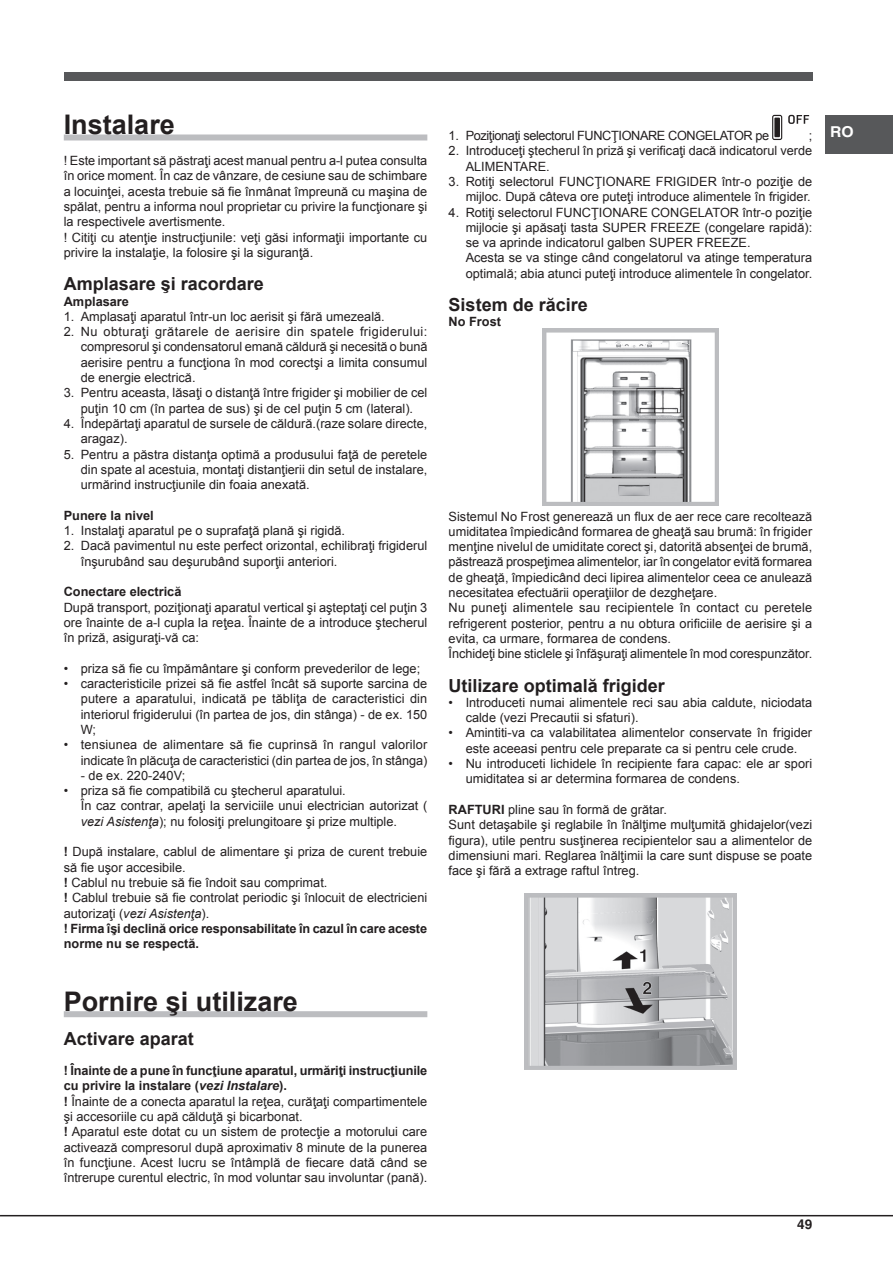
<style>
.page{position:relative;width:893px;height:1263px;background:#fff}
.page>*{position:absolute;margin:0;border:0;box-sizing:border-box;transform-origin:0 0}
.t1{font:700 27px "Arial";color:#231f20}
.t2{font:700 18px "Arial";color:#231f20}
.t3{font:700 15px "Helvetica";color:#fff;scale:1.05 1}
.t4{font:700 13.5px "Helvetica";color:#231f20}
.t5{font:12.75px/15.3px "Arial";color:#231f20}
.t6{font:700 12.75px "Arial";color:#231f20}
.t7{font:12.75px "Arial";letter-spacing:-.03em;color:#231f20}
.s1{font-style:italic}
.s2{font-weight:700}
.s3{font-weight:700;font-style:italic}
</style>
<div class="page">
<div style="left:825px;top:115px;width:68px;height:38px;background:#57585a"></div>
<div style="left:64px;top:72px;width:748px;height:8px;background:#57585a"></div>
<hr style="left:0;top:1215px;width:893px;height:1px;background:#231f20">
<div style="left:64px;top:134px;width:363px;height:6px;background:#bcbdc0"></div>
<div style="left:64px;top:1011px;width:363px;height:6px;background:#bcbdc0"></div>
<svg style="left:772px;top:115px;width:10px;height:25px"></svg>
<div style="left:774px;top:118px;width:6px;height:19px;background:#231f20"></div>
<svg style="left:788px;top:115px;width:21px;height:9px"></svg>
<img style="left:542px;top:329px;width:177px;height:176px">
<img style="left:525px;top:893px;width:211px;height:176px">
<h1 class="t1" style="left:64px;top:107px;width:113px">Instalare</h1>
<p class="t5" style="left:64px;top:153px;width:365px">! Este important să păstraţi acest manual pentru a-l putea consulta în orice moment. În caz de vânzare, de cesiune sau de schimbare a locuinţei, acesta trebuie să fie înmânat împreună cu maşina de spălat, pentru a informa noul proprietar cu privire la funcţionare şi la respectivele avertismente.<br>! Citiţi cu atenţie instrucţiunile: veţi găsi informaţii importante cu privire la instalaţie, la folosire şi la siguranţă.</p>
<h2 class="t2" style="left:64px;top:272px;width:202px">Amplasare şi racordare</h2>
<p class="t6" style="left:64px;top:293px;width:67px">Amplasare</p>
<p class="t5" style="left:64px;top:309px;width:323px">1. Amplasaţi aparatul într-un loc aerisit şi fără umezeală.</p>
<p class="t5" style="left:81px;top:324px;width:348px;text-align:justify;text-indent:-17px">2. Nu obturaţi grătarele de aerisire din spatele frigiderului: compresorul şi condensatorul emană căldură şi necesită o bună aerisire pentru a funcţiona în mod corectşi a limita consumul de energie electrică.</p>
<p class="t5" style="left:64px;top:385px;width:365px;text-align:center">3. Pentru aceasta, lăsaţi o distanţă între frigider şi mobilier de cel puţin 10 cm (în partea de sus) şi de cel puţin 5 cm (lateral).</p>
<p class="t5" style="left:81px;top:416px;width:348px;text-indent:-17px">4. Îndepărtaţi aparatul de sursele de căldură.(raze solare directe, aragaz).</p>
<p class="t5" style="left:81px;top:446px;width:348px;text-align:justify;text-indent:-17px">5. Pentru a păstra distanţa optimă a produsului faţă de peretele din spate al acestuia, montaţi distanţierii din setul de instalare, urmărind instrucţiunile din foaia anexată.</p>
<p class="t6" style="left:64px;top:507px;width:92px">Punere la nivel</p>
<p class="t5" style="left:64px;top:523px;width:283px">1. Instalaţi aparatul pe o suprafaţă plană şi rigidă.</p>
<p class="t5" style="left:81px;top:538px;width:348px;text-indent:-17px">2. Dacă pavimentul nu este perfect orizontal, echilibraţi frigiderul înşurubând sau deşurubând suporţii anteriori.</p>
<p class="t6" style="left:64px;top:583px;width:119px">Conectare electrică</p>
<p class="t5" style="left:64px;top:599px;width:365px;text-align:justify">După transport, poziţionaţi aparatul vertical şi aşteptaţi cel puţin 3 ore înainte de a-l cupla la reţea. Înainte de a introduce ştecherul în priză, asiguraţi-vă ca:</p>
<p class="t5" style="left:64px;top:661px;width:358px">• priza să fie cu împământare şi conform prevederilor de lege;</p>
<p class="t5" style="left:81px;top:676px;width:348px;text-align:justify;text-indent:-17px">• caracteristicile prizei să fie astfel încât să suporte sarcina de putere a aparatului, indicată pe tăbliţa de caracteristici din interiorul frigiderului (în partea de jos, din stânga) - de ex. 150<br>W;</p>
<p class="t5" style="left:64px;top:737px;width:365px;text-align:right">• tensiunea de alimentare să fie cuprinsă în rangul valorilor indicate în plăcuţa de caracteristici (din partea de jos, în stânga)</p>
<p class="t5" style="left:81px;top:768px;width:106px">- de ex. 220-240V;</p>
<p class="t5" style="left:81px;top:783px;width:348px;text-indent:-17px">• priza să fie compatibilă cu ştecherul aparatului.<br>În caz contrar, apelaţi la serviciile unui electrician autorizat ( <span class="s1">vezi Asistenţa</span>); nu folosiţi prelungitoare şi prize multiple.</p>
<p class="t5" style="left:64px;top:844px;width:365px"><span class="s2">!</span> După instalare, cablul de alimentare şi priza de curent trebuie să fie uşor accesibile.<br><span class="s2">!</span> Cablul nu trebuie să fie îndoit sau comprimat.<br><span class="s2">!</span> Cablul trebuie să fie controlat periodic şi înlocuit de electricieni autorizaţi (<span class="s1">vezi Asistenţa</span>).<br><span class="s2">! Firma îşi declină orice responsabilitate în cazul în care aceste norme nu se respectă.</span></p>
<h1 class="t1" style="left:64px;top:984px;width:236px">Pornire şi utilizare</h1>
<h2 class="t2" style="left:64px;top:1026px;width:132px">Activare aparat</h2>
<p class="t5" style="left:64px;top:1063px;width:365px"><span class="s2">! Înainte de a pune în funcţiune aparatul, urmăriţi instrucţiunile cu privire la instalare (</span><span class="s3">vezi Instalare</span><span class="s2">).<br>!</span> Înainte de a conecta aparatul la reţea, curăţaţi compartimentele şi accesoriile cu apă călduţă şi bicarbonat.<br><span class="s2">!</span> Aparatul este dotat cu un sistem de protecţie a motorului care activează compresorul după aproximativ 8 minute de la punerea în funcţiune. Acest lucru se întâmplă de fiecare dată când se întrerupe curentul electric, în mod voluntar sau involuntar (pană).</p>
<p class="t7" style="left:449px;top:127px;width:322px">1. Poziţionaţi selectorul FUNCŢIONARE CONGELATOR pe</p>
<p class="t5" style="left:809px;top:128px;width:5px">;</p>
<p class="t5" style="left:466px;top:143px;width:348px;text-indent:-17px">2. Introduceţi ştecherul în priză şi verificaţi dacă indicatorul verde<br>ALIMENTARE.</p>
<p class="t5" style="left:449px;top:174px;width:365px;text-align:right">3. Rotiţi selectorul FUNCŢIONARE FRIGIDER într-o poziţie de mijloc. După câteva ore puteţi introduce alimentele în frigider.</p>
<p class="t5" style="left:466px;top:205px;width:348px;text-indent:-17px">4. Rotiţi selectorul FUNCŢIONARE CONGELATOR într-o poziţie mijlocie şi apăsaţi tasta SUPER FREEZE (congelare rapidă): se va aprinde indicatorul galben SUPER FREEZE.<br>Acesta se va stinge când congelatorul va atinge temperatura optimală; abia atunci puteţi introduce alimentele în congelator.</p>
<h2 class="t2" style="left:449px;top:293px;width:141px">Sistem de răcire</h2>
<p class="t6" style="left:449px;top:313px;width:54px">No Frost</p>
<p class="t3" style="left:830px;top:122px;width:24px">RO</p>
<p class="t5" style="left:449px;top:509px;width:365px">Sistemul No Frost generează un flux de aer rece care recoltează umiditatea împiedicând formarea de gheaţă sau brumă: în frigider menţine nivelul de umiditate corect şi, datorită absenţei de brumă, păstrează prospeţimea alimentelor, iar în congelator evită formarea de gheaţă, împiedicând deci lipirea alimentelor ceea ce anulează necesitatea efectuării operaţiilor de dezgheţare.<br>Nu puneţi alimentele sau recipientele în contact cu peretele refrigerent posterior, pentru a nu obtura orificiile de aerisire şi a evita, ca urmare, formarea de condens.<br>Închideţi bine sticlele şi înfăşuraţi alimentele în mod corespunzător.</p>
<h2 class="t2" style="left:449px;top:673px;width:218px">Utilizare optimală frigider</h2>
<p class="t5" style="left:466px;top:695px;width:348px;text-indent:-17px">• Introduceti numai alimentele reci sau abia caldute, niciodata calde (vezi Precautii si sfaturi).</p>
<p class="t5" style="left:449px;top:725px;width:365px;text-align:center">• Amintiti-va ca valabilitatea alimentelor conservate în frigider este aceeasi pentru cele preparate ca si pentru cele crude.</p>
<p class="t5" style="left:466px;top:756px;width:348px;text-indent:-17px">• Nu introduceti lichidele în recipiente fara capac: ele ar spori umiditatea si ar determina formarea de condens.</p>
<p class="t5" style="left:449px;top:802px;width:365px"><span class="s2">RAFTURI</span> pline sau în formă de grătar.<br>Sunt detaşabile şi reglabile în înălţime mulţumită ghidajelor(vezi figura), utile pentru susţinerea recipientelor sau a alimentelor de dimensiuni mari. Reglarea înălţimii la care sunt dispuse se poate face şi fără a extrage raftul întreg.</p>
<p class="t4" style="left:797px;top:1215px;width:17px">49</p>
</div>
